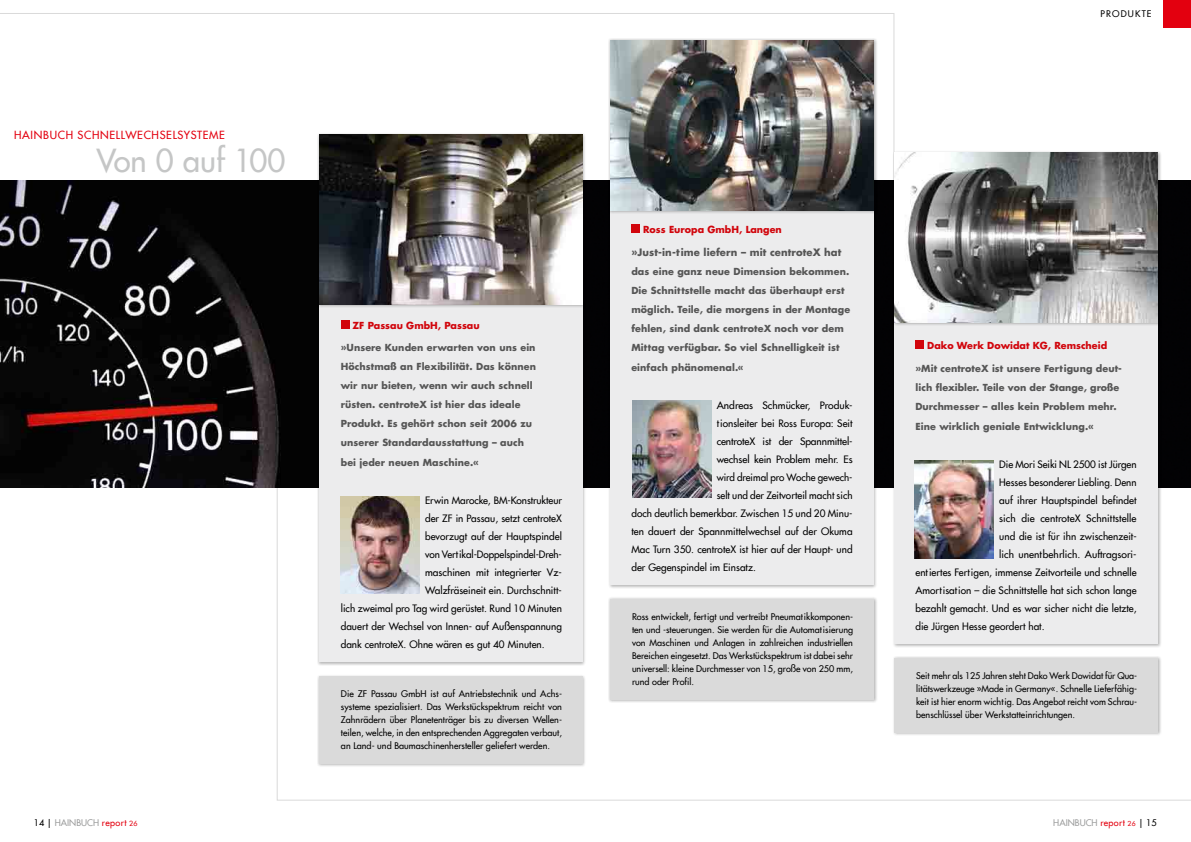
<style>
.page{position:relative;width:1191px;height:842px;background:#fff}
.page>*{position:absolute;margin:0;border:0;box-sizing:border-box;transform-origin:0 0}
.t1{font:500 31.1px "Futura Com";color:#c5c6c6}
.t2{font:500 11px "Futura Com";color:#e3000f}
.t3{font:500 10px "Futura Com";letter-spacing:.005em;color:#000}
.t4{font:700 10px "Futura Com";letter-spacing:.01em;color:#565656}
.t5{font:700 9.5px/19px "Futura Com";letter-spacing:.01em;color:#565656}
.t6{font:700 9.5px "Futura Com";letter-spacing:.005em;color:#d1050c}
.t7{font:500 9px/13px "Futura Com";letter-spacing:.005em;color:#000;text-align:justify}
.t8{font:500 9px "Futura Com";color:#9c9d9d}
.s1{color:#000}
.s2{color:#e3000f}
.s3{font-size:7px;color:#e3000f}
.s4{font-size:6.7px;color:#e3000f}
</style>
<div class="page">
<svg style="left:277px;top:487px;width:914px;height:313px"></svg>
<img style="left:0;top:180px;width:317px;height:307px">
<div style="left:586px;top:180px;width:605px;height:307px;background:#020204"></div>
<div style="left:317px;top:301px;width:269px;height:365px;background:#000;opacity:.3"></div>
<div style="left:319px;top:304px;width:264px;height:358px;background:#ececed"></div>
<div style="left:317px;top:132px;width:269px;height:176px;background:#000;opacity:.3"></div>
<img style="left:319px;top:134px;width:264px;height:170px">
<div style="left:608px;top:178px;width:269px;height:411px;background:#000;opacity:.3"></div>
<div style="left:610px;top:180px;width:263px;height:405px;background:#ececed"></div>
<div style="left:608px;top:38px;width:269px;height:176px;background:#000;opacity:.3"></div>
<img style="left:610px;top:40px;width:263px;height:170px">
<div style="left:892px;top:318px;width:269px;height:330px;background:#000;opacity:.3"></div>
<div style="left:894px;top:320px;width:263px;height:324px;background:#ececed"></div>
<div style="left:892px;top:150px;width:269px;height:176px;background:#000;opacity:.3"></div>
<img style="left:894px;top:152px;width:263px;height:170px">
<div style="left:317px;top:674px;width:269px;height:93px;background:#000;opacity:.3"></div>
<div style="left:319px;top:676px;width:264px;height:87px;background:#dadada"></div>
<div style="left:608px;top:597px;width:269px;height:106px;background:#000;opacity:.3"></div>
<div style="left:610px;top:599px;width:263px;height:100px;background:#dadada"></div>
<div style="left:892px;top:656px;width:269px;height:80px;background:#000;opacity:.3"></div>
<div style="left:894px;top:658px;width:263px;height:74px;background:#dadada"></div>
<div style="left:1162px;top:0;width:29px;height:28px;background:#e3000f"></div>
<div style="left:915px;top:340px;width:9px;height:9px;background:#d1050c"></div>
<img style="left:915px;top:460px;width:78px;height:98px">
<div style="left:341px;top:320px;width:8px;height:9px;background:#d1050c"></div>
<div style="left:631px;top:224px;width:9px;height:9px;background:#d1050c"></div>
<img style="left:632px;top:401px;width:79px;height:96px">
<img style="left:341px;top:496px;width:78px;height:98px">
<p class="t2" style="left:14px;top:126px;width:17px">Hainbuch</p>
<p class="t2" style="left:78px;top:126px;width:15px">Schnellwechsels</p>
<p class="t2" style="left:184px;top:126px;width:15px">ysteme</p>
<h1 class="t1" style="left:96px;top:137px;width:190px">Von 0 auf 100</h1>
<p class="t6" style="left:352px;top:318px;width:129px">ZF Passau GmbH, Passau</p>
<p class="t5" style="left:341px;top:337px;width:197px">»Unsere Kunden erwarten von uns ein Höchstmaß an Flexibilität. Das können wir nur bieten, wenn wir auch schnell rüsten. centroteX ist hier das ideale Produkt. Es gehört schon seit 2006 zu unserer Standardausstattung – auch</p>
<p class="t5" style="left:341px;top:452px;width:140px">bei jeder neuen Maschine.«</p>
<p class="t3" style="left:425px;top:493px;width:138px">Erwin Marocke, BM-Konstrukteur</p>
<p class="t3" style="left:425px;top:511px;width:138px">der ZF in Passau, setzt centroteX</p>
<p class="t3" style="left:425px;top:529px;width:138px">bevorzugt auf der Hauptspindel</p>
<p class="t3" style="left:425px;top:547px;width:138px">von Vertikal-Doppelspindel-Dreh-</p>
<p class="t3" style="left:425px;top:565px;width:138px">maschinen mit integrierter Vz-</p>
<p class="t3" style="left:425px;top:583px;width:138px">Walzfräseineit ein. Durchschnitt-</p>
<p class="t3" style="left:341px;top:601px;width:223px">lich zweimal pro Tag wird gerüstet. Rund 10 Minuten</p>
<p class="t3" style="left:341px;top:619px;width:223px">dauert der Wechsel von Innen- auf Außenspannung</p>
<p class="t3" style="left:341px;top:637px;width:205px">dank centroteX. Ohne wären es gut 40 Minuten.</p>
<p class="t7" style="left:341px;top:687px;width:222px">Die ZF Passau GmbH ist auf Antriebstechnik und Achs&shy;systeme spezialisiert. Das Werkstückspektrum reicht von Zahnrädern über Planetenträger bis zu diversen Wellen&shy;teilen, welche, in den entsprechenden Aggregaten verbaut, an Land- und Baumaschinenhersteller geliefert werden.</p>
<p class="t7" style="left:1100px;top:7px;width:13px">Produkte</p>
<p class="t6" style="left:643px;top:222px;width:140px">Ross Europa GmbH, Langen</p>
<p class="t4" style="left:631px;top:244px;width:212px">»Just-in-time liefern – mit centroteX hat</p>
<p class="t5" style="left:631px;top:261px;width:220px">das eine ganz neue Dimension bekommen.<br>Die Schnittstelle macht das überhaupt erst möglich. Teile, die morgens in der Montage fehlen, sind dank centroteX noch vor dem Mittag verfügbar. So viel Schnelligkeit ist</p>
<p class="t5" style="left:631px;top:357px;width:114px">einfach phänomenal.«</p>
<p class="t3" style="left:716px;top:397px;width:137px">Andreas Schmücker, Produk-</p>
<p class="t3" style="left:716px;top:415px;width:137px">tionsleiter bei Ross Europa: Seit</p>
<p class="t3" style="left:716px;top:433px;width:137px">centroteX ist der Spannmittel-</p>
<p class="t3" style="left:716px;top:451px;width:137px">wechsel kein Problem mehr. Es</p>
<p class="t3" style="left:716px;top:469px;width:137px">wird dreimal pro Woche gewech-</p>
<p class="t3" style="left:716px;top:487px;width:137px">selt und der Zeitvorteil macht sich</p>
<p class="t3" style="left:631px;top:505px;width:223px">doch deutlich bemerkbar. Zwischen 15 und 20 Minu-</p>
<p class="t3" style="left:631px;top:523px;width:223px">ten dauert der Spannmittelwechsel auf der Okuma</p>
<p class="t3" style="left:631px;top:541px;width:223px">Mac Turn 350. centroteX ist hier auf der Haupt- und</p>
<p class="t3" style="left:631px;top:559px;width:126px">der Gegenspindel im Einsatz.</p>
<p class="t7" style="left:632px;top:610px;width:222px">Ross entwickelt, fertigt und vertreibt Pneumatikkomponen&shy;ten und -steuerungen. Sie werden für die Automatisierung von Maschinen und Anlagen in zahlreichen industriellen Bereichen eingesetzt. Das Werkstückspektrum ist dabei sehr universell: kleine Durchmesser von 15, große von 250 mm, rund oder Profil.</p>
<p class="t6" style="left:927px;top:338px;width:181px">Dako Werk Dowidat KG, Remscheid</p>
<p class="t5" style="left:915px;top:358px;width:208px">»Mit centroteX ist unsere Fertigung deut&shy;lich flexibler. Teile von der Stange, große<br>Durchmesser – alles kein Problem mehr.</p>
<p class="t5" style="left:915px;top:416px;width:180px">Eine wirklich geniale Entwicklung.«</p>
<p class="t3" style="left:999px;top:457px;width:139px">Die Mori Seiki NL 2500 ist Jürgen</p>
<p class="t3" style="left:999px;top:475px;width:139px">Hesses besonderer Liebling. Denn</p>
<p class="t3" style="left:999px;top:493px;width:139px">auf ihrer Hauptspindel befindet</p>
<p class="t3" style="left:999px;top:511px;width:139px">sich die centroteX Schnittstelle</p>
<p class="t3" style="left:999px;top:529px;width:139px">und die ist für ihn zwischenzeit-</p>
<p class="t3" style="left:999px;top:547px;width:139px">lich unentbehrlich. Auftragsori-</p>
<p class="t3" style="left:915px;top:565px;width:223px">entiertes Fertigen, immense Zeitvorteile und schnelle</p>
<p class="t3" style="left:915px;top:583px;width:223px">Amortisation – die Schnittstelle hat sich schon lange</p>
<p class="t3" style="left:915px;top:601px;width:223px">bezahlt gemacht. Und es war sicher nicht die letzte,</p>
<p class="t3" style="left:915px;top:619px;width:131px">die Jürgen Hesse geordert hat.</p>
<p class="t7" style="left:916px;top:669px;width:222px">Seit mehr als 125 Jahren steht Dako Werk Dowidat für Qua&shy;litätswerkzeuge »Made in Germany«. Schnelle Lieferfähig&shy;keit ist hier enorm wichtig. Das Angebot reicht vom Schrau&shy;benschlüssel über Werkstatteinrichtungen.</p>
<p class="t8" style="left:34px;top:816px;width:105px"><span class="s1">14 |</span> HAINBUCH <span class="s2">report</span> <span class="s3">26</span></p>
<p class="t8" style="left:1053px;top:816px;width:105px">HAINBUCH <span class="s2">report</span> <span class="s4">26</span> <span class="s1">| 15</span></p>
</div>
